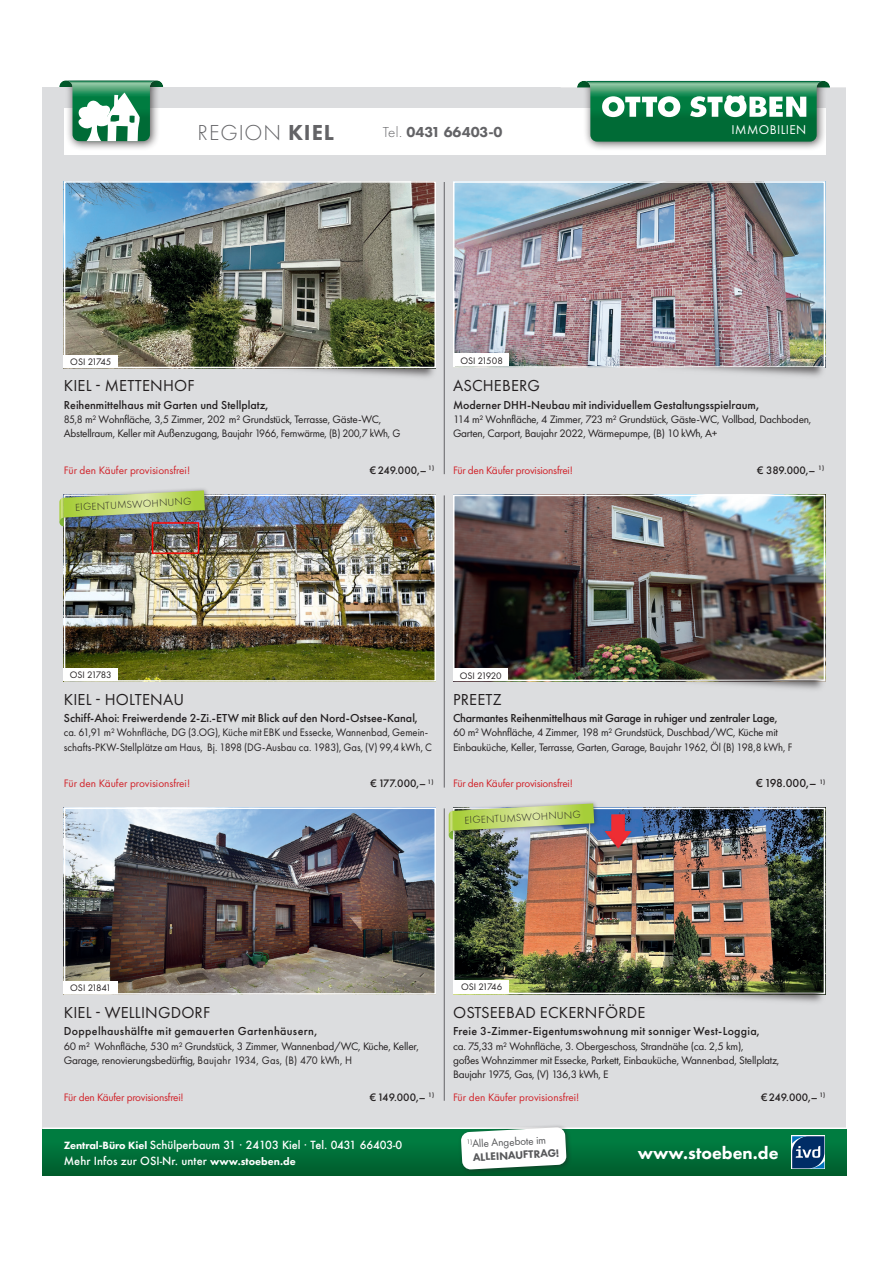
<style>
.page{position:relative;width:889px;height:1263px;background:#fff}
.page>*{position:absolute;margin:0;border:0;box-sizing:border-box;transform-origin:0 0}
.t1{font:300 22.5px "Futura PT";letter-spacing:.04em;color:#636366}
.t2{font:800 18px "Futura PT";color:#fff}
.t3{font:16.5px "Futura PT";letter-spacing:.01em;color:#231f20}
.t4{font:800 15px "Futura PT";letter-spacing:-.01em;color:#636366}
.t5{font:13.2px "Futura PT";letter-spacing:.03em;color:#fff}
.t6{font:500 12px "Futura PT";color:#231f20}
.t7{font:500 12px "Futura PT";letter-spacing:-.02em;color:#231f20}
.t8{font:500 12px "Futura PT";letter-spacing:.02em;color:#231f20}
.t9{font:500 12px "Futura PT";letter-spacing:.03em;color:#231f20}
.t10{font:11.25px/14.2px "Futura PT";letter-spacing:-.02em;color:#231f20}
.t11{font:11.25px/14.2px "Futura PT";color:#231f20;scale:.94 1}
.t12{font:11.25px/14.2px "Futura PT";letter-spacing:-.02em;color:#231f20;scale:.94 1}
.t13{font:11.25px "Futura PT";color:#d1232a}
.t14{font:11.25px "Futura PT";letter-spacing:-.02em;color:#d1232a}
.t15{font:500 11.25px "Futura PT";color:#231f20}
.t16{font:11.25px/13.5px "Futura PT";color:#57585a}
.t17{font:500 10.95px/15.9px "Futura";letter-spacing:-.005em;color:#fff}
.t18{font:300 10.5px "Futura PT";color:#231f20}
.t19{font:9.75px "Futura PT";letter-spacing:-.06em;color:#231f20}
.t20{font:9.75px "Futura PT";letter-spacing:-.025em;color:#231f20}
.t21{font:9.75px "Futura PT";color:#231f20}
.t22{font:9.75px "Futura PT";letter-spacing:-.055em;color:#231f20}
.s1{font-weight:800}
.s2{font-weight:300}
.s3{font-family:"Futura"}
.s4{font-size:11.25px}
.s5{font-family:"Futura PT";font-weight:800}
</style>
<div class="page">
<div style="left:43px;top:87px;width:803px;height:1089px;background:#dcdddf"></div>
<div style="left:64px;top:108px;width:761px;height:47px;background:#fff"></div>
<hr style="left:43px;top:1127px;width:803px;height:2px;background:#fff">
<div style="left:43px;top:1129px;width:803px;height:47px;background:linear-gradient(to bottom,#008345,#005d2d)"></div>
<svg style="left:791px;top:1135px;width:34px;height:34px"></svg>
<svg style="left:792px;top:1136px;width:32px;height:32px"></svg>
<div style="left:458px;top:1124px;width:114px;height:52px;background:#231f20;opacity:.5"></div>
<svg style="left:461px;top:1127px;width:105px;height:43px;background:#e2ece7"></svg>
<img style="left:67px;top:184px;width:366px;height:181px">
<div style="left:64px;top:181px;width:372px;height:187px;border:2px solid #fff"></div>
<div style="left:64px;top:355px;width:54px;height:13px;background:#fff"></div>
<img style="left:67px;top:498px;width:366px;height:181px">
<div style="left:64px;top:495px;width:372px;height:187px;border:2px solid #fff"></div>
<div style="left:64px;top:668px;width:54px;height:13px;background:#fff"></div>
<img style="left:67px;top:810px;width:366px;height:182px">
<div style="left:64px;top:807px;width:372px;height:188px;border:2px solid #fff"></div>
<div style="left:64px;top:981px;width:54px;height:13px;background:#fff"></div>
<img style="left:456px;top:184px;width:366px;height:181px">
<div style="left:453px;top:181px;width:372px;height:187px;border:2px solid #fff"></div>
<img style="left:648px;top:367px;width:178px;height:10px">
<img style="left:456px;top:498px;width:366px;height:180px">
<div style="left:453px;top:495px;width:372px;height:186px;border:2px solid #fff"></div>
<img style="left:648px;top:680px;width:178px;height:10px">
<img style="left:456px;top:811px;width:366px;height:180px">
<div style="left:453px;top:808px;width:372px;height:186px;border:2px solid #fff"></div>
<img style="left:648px;top:993px;width:178px;height:10px">
<hr style="left:444px;top:182px;width:1px;height:292px;background:#636366">
<hr style="left:444px;top:495px;width:1px;height:292px;background:#636366">
<hr style="left:444px;top:808px;width:1px;height:293px;background:#636366">
<img style="left:249px;top:368px;width:187px;height:10px">
<div style="left:454px;top:354px;width:55px;height:12px;background:#fff"></div>
<div style="left:454px;top:668px;width:54px;height:13px;background:#fff"></div>
<div style="left:454px;top:980px;width:55px;height:13px;background:#fff"></div>
<div style="left:59px;top:486px;width:151px;height:37px;background:#231f20;opacity:.5"></div>
<img style="left:59px;top:490px;width:146px;height:36px">
<div style="left:449px;top:799px;width:150px;height:37px;background:#231f20;opacity:.5"></div>
<img style="left:449px;top:803px;width:145px;height:36px">
<div style="left:579px;top:74px;width:251px;height:78px;background:#231f20;opacity:.75"></div>
<svg style="left:561px;top:74px;width:285px;height:68px"></svg>
<div style="left:62px;top:73px;width:102px;height:78px;background:#231f20;opacity:.75"></div>
<svg style="left:59px;top:73px;width:105px;height:68px"></svg>
<p class="t19" style="left:70px;top:356px;width:43px">OSI 21745</p>
<h1 class="t1" style="left:198px;top:120px;width:138px">REGION <span class="s1">KIEL</span></h1>
<h3 class="t4" style="left:383px;top:123px;width:121px"><span class="s2">Tel.</span> 0431 66403-0</h3>
<p class="t21" style="left:460px;top:355px;width:44px">OSI 21508</p>
<p class="t5" style="left:731px;top:122px;width:76px">IMMOBILIEN</p>
<h3 class="t3" style="left:64px;top:376px;width:132px">KIEL - METTENHOF</h3>
<p class="t6" style="left:64px;top:397px;width:206px">Reihenmittelhaus mit Garten und Stellplatz,</p>
<p class="t12" style="left:64px;top:412px;width:359px">85,8 m² Wohnfläche, 3,5 Zimmer, 202 m² Grundstück, Terrasse, Gäste-WC,<br>Abstellraum, Keller mit Außenzugang, Baujahr 1966, Fernwärme, (B) 200,7 kWh, G</p>
<p class="t13" style="left:64px;top:463px;width:128px">Für den Käufer provisionsfrei!</p>
<p class="t15" style="left:370px;top:463px;width:66px">€249.000,– <sup>1)</sup></p>
<p class="t18" style="left:75px;top:501px;width:118px;rotate:-3deg">EIGENTUMSWOHNUNG</p>
<h3 class="t3" style="left:453px;top:376px;width:88px">ASCHEBERG</h3>
<p class="t6" style="left:453px;top:397px;width:308px">Moderner DHH-Neubau mit individuellem Gestaltungsspielraum<span class="s3">,</span></p>
<p class="t10" style="left:453px;top:412px;width:360px">114 m² Wohnfläche, 4 Zimmer, 723 m² Grundstück, Gäste-WC, Vollbad, Dachboden,<br>Garten, Carport, Baujahr 2022, Wärmepumpe, (B) 10 kWh, A+</p>
<p class="t14" style="left:453px;top:463px;width:121px">Für den Käufer provisionsfrei!</p>
<p class="t15" style="left:757px;top:463px;width:68px">€ 389.000,– <sup>1)</sup></p>
<p class="t20" style="left:70px;top:669px;width:43px">OSI 21783</p>
<h3 class="t3" style="left:64px;top:689px;width:122px">KIEL - HOLTENAU</h3>
<p class="t6" style="left:64px;top:711px;width:355px">Schiff-Ahoi: Freiwerdende 2-Zi.-ETW mit Blick auf den Nord-Ostsee-Kanal,</p>
<p class="t11" style="left:64px;top:725px;width:393px">ca. 61,91 m² Wohnfläche, DG (3.OG), Küche mit EBK und Essecke, Wannenbad, Gemein&shy;schafts-PKW-Stellplätze am Haus, Bj. 1898 (DG-Ausbau ca. 1983), Gas, (V) 99,4 kWh, C</p>
<p class="t13" style="left:64px;top:777px;width:128px">Für den Käufer provisionsfrei!</p>
<p class="t15" style="left:370px;top:777px;width:64px">€177.000,– <sup>1)</sup></p>
<p class="t20" style="left:460px;top:669px;width:43px">OSI 21920</p>
<h3 class="t3" style="left:453px;top:689px;width:50px">PREETZ</h3>
<p class="t7" style="left:453px;top:711px;width:326px">Charmantes Reihenmittelhaus mit Garage in ruhiger und zentraler Lage<span class="s4">,</span></p>
<p class="t10" style="left:453px;top:725px;width:341px">60 m² Wohnfläche, 4 Zimmer, 198 m² Grundstück, Duschbad/WC, Küche mit<br>Einbauküche, Keller, Terrasse, Garten, Garage, Baujahr 1962, Öl (B) 198,8 kWh, F</p>
<p class="t14" style="left:453px;top:777px;width:121px">Für den Käufer provisionsfrei!</p>
<p class="t6" style="left:756px;top:776px;width:70px">€198.000,– <sup>1)</sup></p>
<p class="t18" style="left:464px;top:814px;width:118px;rotate:-3deg">EIGENTUMSWOHNUNG</p>
<p class="t19" style="left:70px;top:982px;width:43px">OSI 21841</p>
<h3 class="t3" style="left:64px;top:1003px;width:148px">KIEL - WELLINGDORF</h3>
<p class="t9" style="left:64px;top:1024px;width:255px">Doppelhaushälfte mit gemauerten Gartenhäusern,</p>
<p class="t10" style="left:64px;top:1039px;width:357px">60 m² Wohnfläche, 530 m² Grundstück, 3 Zimmer, Wannenbad/WC, Küche, Keller,<br>Garage, renovierungsbedürftig, Baujahr 1934, Gas, (B) 470 kWh, H</p>
<p class="t14" style="left:64px;top:1090px;width:121px">Für den Käufer provisionsfrei!</p>
<p class="t15" style="left:370px;top:1090px;width:66px">€149.000,– <sup>1)</sup></p>
<p class="t22" style="left:461px;top:981px;width:43px">OSI 21746</p>
<h3 class="t3" style="left:453px;top:1003px;width:194px">OSTSEEBAD ECKERNFÖRDE</h3>
<p class="t8" style="left:453px;top:1024px;width:308px">Freie 3-Zimmer-Eigentumswohnung mit sonniger West-Loggia,</p>
<p class="t10" style="left:453px;top:1039px;width:328px">ca. 75,33 m² Wohnfläche, 3. Obergeschoss, Strandnähe (ca. 2,5 km),<br>goßes Wohnzimmer mit Essecke, Parkett, Einbauküche, Wannenbad, Stellplatz,<br>Baujahr 1975, Gas, (V) 136,3 kWh, E</p>
<p class="t13" style="left:453px;top:1090px;width:128px">Für den Käufer provisionsfrei!</p>
<p class="t15" style="left:761px;top:1090px;width:66px">€249.000,– <sup>1)</sup></p>
<p class="t16" style="left:472px;top:1137px;width:88px;text-indent:-6px;rotate:-3deg"><sup>1)</sup>Alle Angebote im<br><span class="s1">ALLEINAUFTRAG!</span></p>
<p class="t17" style="left:64px;top:1137px;width:340px"><span class="s5">Zentral-Büro Kiel</span> Schülperbaum 31 · 24103 Kiel · Tel. 0431 66403-0<br>Mehr Infos zur OSI-Nr. unter <span class="s5">www.stoeben.de</span></p>
<h2 class="t2" style="left:638px;top:1142px;width:142px">www.stoeben.de</h2>
</div>
